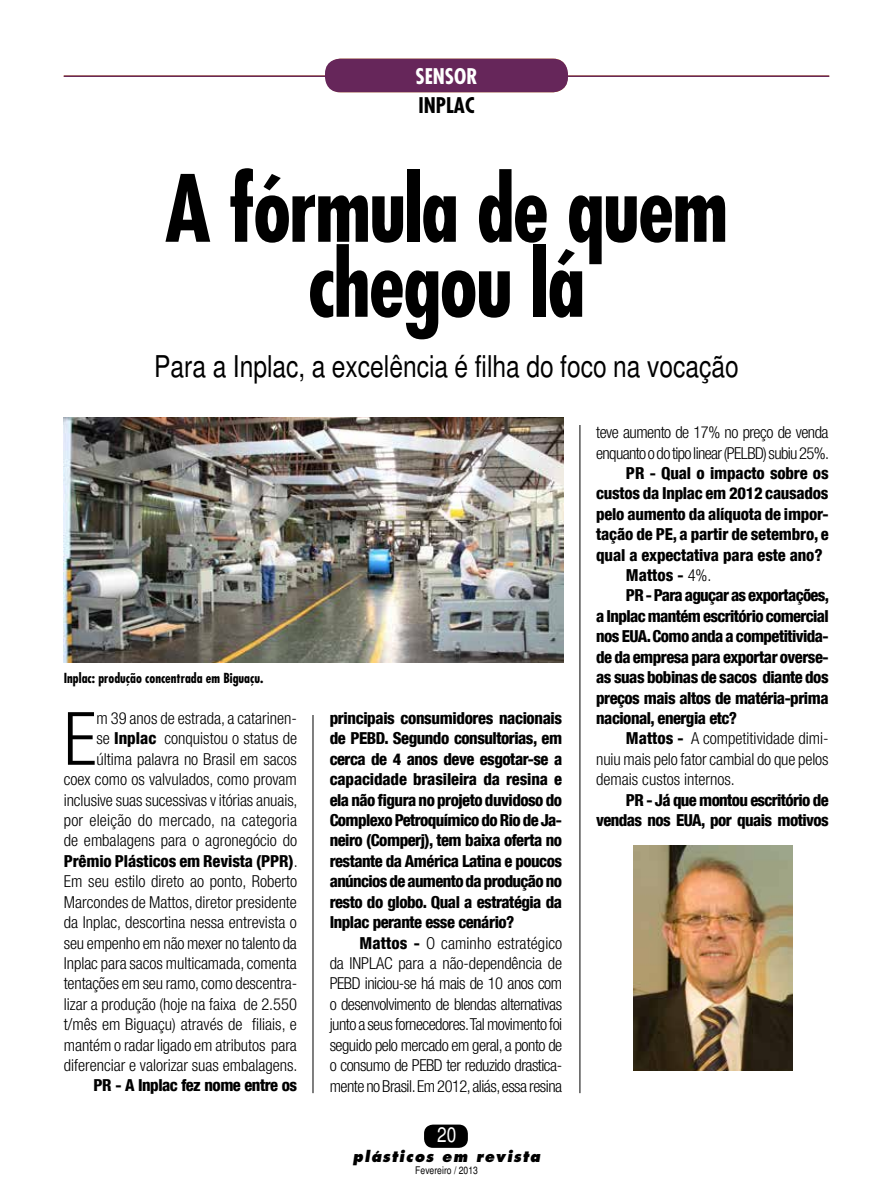
<style>
.page{position:relative;width:893px;height:1191px;background:#fff}
.page>*{position:absolute;margin:0;border:0;box-sizing:border-box;transform-origin:0 0}
.t1{font:700 condensed 90px/75px "Futura";letter-spacing:-.02em;color:#000;text-align:center}
.t2{font:300 condensed 73.65px "Helvetica Neue LT Com";color:#000}
.t3{font:condensed 30px "Helvetica";color:#000}
.t4{font:700 condensed 21px "Futura";color:#fff}
.t5{font:700 condensed 21px "Futura";color:#000}
.t6{font:condensed 21px "Helvetica";color:#fff}
.t7{font:300 condensed 16.5px/20.4px "Helvetica Neue LT Com";color:#000;text-align:right}
.t8{font:800 condensed 16.5px/20.4px "Helvetica Neue LT Com";letter-spacing:-.03em;color:#000;text-align:justify}
.t9{font:800 condensed 16.5px "Helvetica Neue LT Com";letter-spacing:-.01em;color:#000}
.t10{font:300 condensed 16.5px/20.4px "Helvetica Neue LT Com";letter-spacing:-.04em;color:#000}
.t11{font:italic 800 15px "Futura";letter-spacing:.09em;color:#000;scale:.95 1}
.t12{font:700 condensed 13.5px "Futura";color:#000}
.t13{font:condensed 10.5px "Helvetica";color:#000}
.s1{font-weight:800}
.s2{font-weight:300}
</style>
<div class="page">
<hr style="left:313px;top:170px;width:1px;height:923px;background:#000">
<hr style="left:580px;top:170px;width:1px;height:923px;background:#000">
<div style="left:424px;top:1124px;width:44px;height:23px;background:#000;border-radius:9px"></div>
<div style="left:278px;top:130px;width:337px;height:294px;background:#fff"></div>
<hr style="left:64px;top:75px;width:765px;height:2px;background:#66265a">
<div style="left:325px;top:59px;width:243px;height:33px;background:#66265a;border-radius:15px"></div>
<img style="left:64px;top:418px;width:499px;height:244px">
<img style="left:634px;top:845px;width:158px;height:225px">
<p class="t4" style="left:424px;top:62px;width:51px">VISOR</p>
<p class="t4" style="left:415px;top:62px;width:51px">sensor</p>
<p class="t5" style="left:418px;top:92px;width:38px">inplac</p>
<h1 class="t1" style="left:165px;top:170px;width:565px">A fórmula de quem chegou lá</h1>
<h3 class="t3" style="left:154px;top:348px;width:586px">Para a Inplac, a excelência é filha do foco na vocação</h3>
<p class="t12" style="left:64px;top:669px;width:201px">Inplac: produção concentrada em Biguaçu.</p>
<h2 class="t2" style="left:64px;top:696px;width:34px">E</h2>
<p class="t7" style="left:64px;top:708px;width:235px">m 39 anos de estrada, a catarinen-<br>se <span class="s1">Inplac</span> conquistou o status de última palavra no Brasil em sacos<br>coex como os valvulados, como provam inclusive suas sucessivas v itórias anuais, por eleição do mercado, na categoria de embalagens para o agronegócio do <span class="s1">Prêmio Plásticos em Revista (PPR)</span>.<br>Em seu estilo direto ao ponto, Roberto Marcondes de Mattos, diretor presidente da Inplac, descortina nessa entrevista o seu empenho em não mexer no talento da Inplac para sacos multicamada, comenta tentações em seu ramo, como descentra&shy;lizar a produção (hoje na faixa de 2.550 t/mês em Biguaçu) através de filiais, e mantém o radar ligado em atributos para diferenciar e valorizar suas embalagens.</p>
<p class="t8" style="left:94px;top:1075px;width:205px">PR - A Inplac fez nome entre os</p>
<p class="t8" style="left:330px;top:707px;width:234px">principais consumidores nacionais de PEBD. Segundo consultorias, em cerca de 4 anos deve esgotar-se a capacidade brasileira da resina e ela não figura no projeto duvidoso do Complexo Petroquímico do Rio de Ja&shy;neiro (Comperj), tem baixa oferta no restante da América Latina e poucos anúncios de aumento da produção no resto do globo. Qual a estratégia da Inplac perante esse cenário?</p>
<p class="t7" style="left:330px;top:932px;width:234px;text-align:justify;text-indent:30px"><span class="s1">Mattos -</span> O caminho estratégico da INPLAC para a não-dependência de PEBD iniciou-se há mais de 10 anos com o desenvolvimento de blendas alternativas junto a seus fornecedores. Tal movimento foi seguido pelo mercado em geral, a ponto de o consumo de PEBD ter reduzido drastica&shy;mente no Brasil. Em 2012, aliás, essa resina</p>
<p class="t6" style="left:437px;top:1122px;width:21px">20</p>
<p class="t11" style="left:353px;top:1147px;width:199px">plásticos em revista</p>
<p class="t13" style="left:415px;top:1164px;width:64px">Fevereiro / 2013</p>
<p class="t10" style="left:596px;top:422px;width:234px">teve aumento de 17% no preço de venda enquanto o do tipo linear (PELBD) subiu 25%.</p>
<p class="t9" style="left:626px;top:463px;width:204px">PR - Qual o impacto sobre os</p>
<p class="t8" style="left:596px;top:483px;width:234px">custos da Inplac em 2012 causados</p>
<p class="t8" style="left:596px;top:503px;width:234px">pelo aumento da alíquota de impor-</p>
<p class="t9" style="left:596px;top:524px;width:234px">tação de PE, a partir de setembro, e</p>
<p class="t9" style="left:596px;top:544px;width:228px">qual a expectativa para este ano?</p>
<p class="t8" style="left:626px;top:565px;width:87px">Mattos - <span class="s2">4%.</span></p>
<p class="t8" style="left:626px;top:585px;width:205px">PR - Para aguçar as exportações,</p>
<p class="t8" style="left:596px;top:605px;width:234px">a Inplac mantém escritório comercial</p>
<p class="t8" style="left:596px;top:626px;width:234px">nos EUA. Como anda a competitivida-</p>
<p class="t8" style="left:596px;top:646px;width:234px">de da empresa para exportar overse-</p>
<p class="t8" style="left:596px;top:667px;width:234px">as suas bobinas de sacos diante dos</p>
<p class="t8" style="left:596px;top:687px;width:234px">preços mais altos de matéria-prima</p>
<p class="t8" style="left:596px;top:707px;width:143px">nacional, energia etc?</p>
<p class="t7" style="left:626px;top:728px;width:204px"><span class="s1">Mattos -</span> A competitividade dimi-</p>
<p class="t7" style="left:596px;top:748px;width:234px">nuiu mais pelo fator cambial do que pelos</p>
<p class="t7" style="left:596px;top:769px;width:140px">demais custos internos.</p>
<p class="t8" style="left:596px;top:789px;width:234px;text-align:right">PR - Já que montou escritório de vendas nos EUA, por quais motivos</p>
</div>
